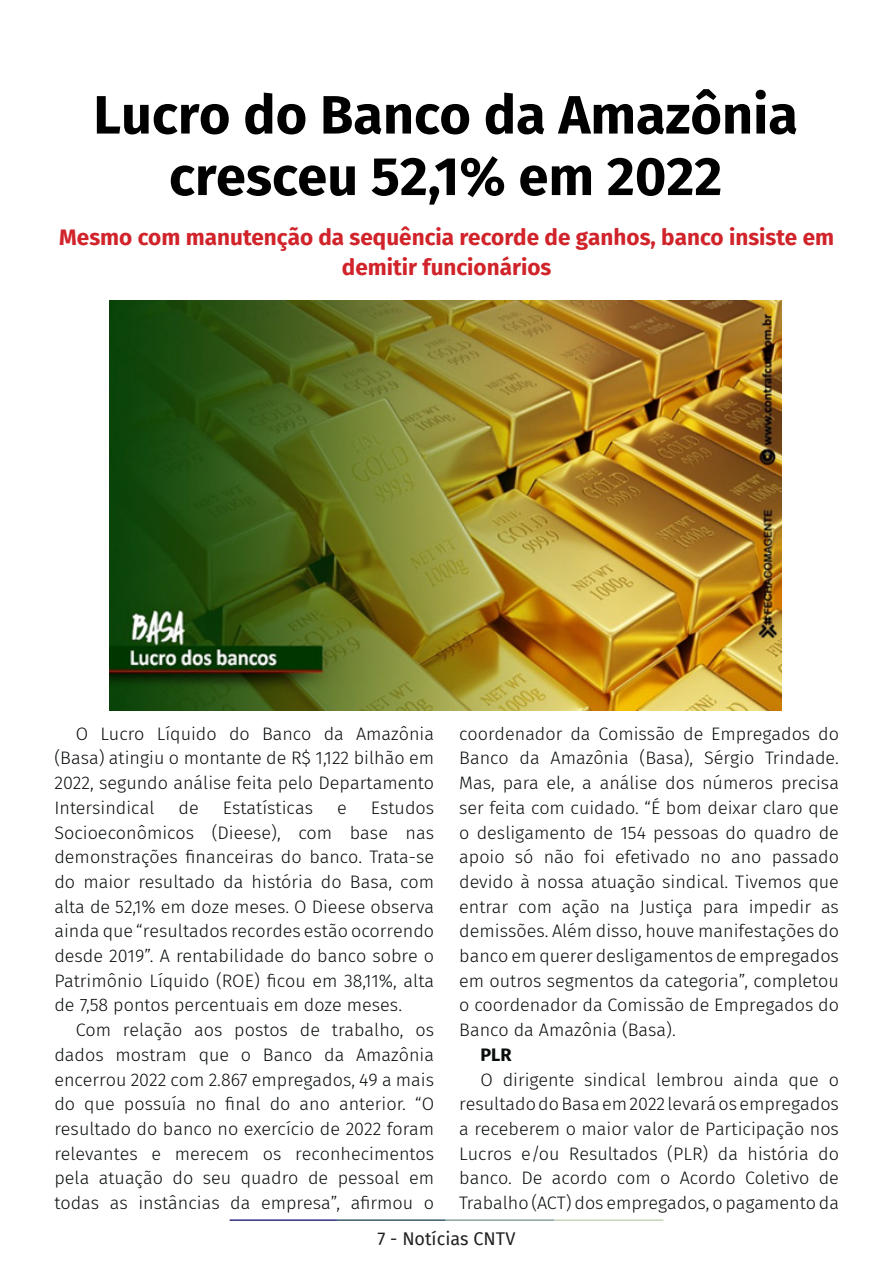
<style>
.page{position:relative;width:893px;height:1263px;background:#fff}
.page>*{position:absolute;margin:0;border:0;box-sizing:border-box;transform-origin:0 0}
.t1{font:700 54px/61.5px "Fira Sans";color:#000001;text-align:center}
.t2{font:700 22.5px/30px "Fira Sans";color:#d1232a;text-align:center}
.t3{font:300 18px/24.8px "Fira Sans";color:#080d0b;text-align:justify}
.t4{font:18px "Fira Sans";color:#231f20}
.t5{font:700 18px "Fira Sans";color:#080d0b}
</style>
<div class="page">
<hr style="left:230px;top:1219px;width:107px;height:2px;background:#2f3088">
<hr style="left:337px;top:1219px;width:109px;height:2px;background:#3a5f6d">
<hr style="left:446px;top:1219px;width:109px;height:2px;background:#87a59a">
<hr style="left:555px;top:1219px;width:108px;height:2px;background:#c6d5b7">
<img style="left:110px;top:300px;width:672px;height:410px">
<p class="t1" style="left:93px;top:80px;width:706px">Lucro do Banco da Amazônia cresceu 52,1% em 2022</p>
<p class="t2" style="left:59px;top:221px;width:776px">Mesmo com manutenção da sequência recorde de ganhos, banco insiste em demitir funcionários</p>
<p class="t3" style="left:54px;top:721px;width:381px;text-indent:21px">O Lucro Líquido do Banco da Amazônia (Basa) atingiu o montante de R$ 1,122 bilhão em 2022, segundo análise feita pelo Departamento Intersindical</p>
<p class="t3" style="left:179px;top:795px;width:22px">de</p>
<p class="t3" style="left:223px;top:795px;width:92px">Estatísticas</p>
<p class="t3" style="left:337px;top:795px;width:11px">e</p>
<p class="t3" style="left:54px;top:795px;width:381px;text-indent:316px">Estudos Socioeconômicos (Dieese), com base nas demonstrações financeiras do banco. Trata-se do maior resultado da história do Basa, com alta de 52,1% em doze meses. O Dieese observa ainda que “resultados recordes estão ocorrendo desde 2019”. A rentabilidade do banco sobre o Patrimônio Líquido (ROE) ficou em 38,11%, alta de 7,58 pontos percentuais em doze meses.</p>
<p class="t3" style="left:54px;top:1017px;width:381px;text-indent:21px">Com relação aos postos de trabalho, os dados mostram que o Banco da Amazônia encerrou 2022 com 2.867 empregados, 49 a mais do que possuía no final do ano anterior. “O resultado do banco no exercício de 2022 foram relevantes e merecem os reconhecimentos pela atuação do seu quadro de pessoal em todas as instâncias da empresa”, afirmou o</p>
<p class="t3" style="left:459px;top:721px;width:381px">coordenador da Comissão de Empregados do Banco da Amazônia (Basa), Sérgio Trindade.<br>Mas, para ele, a análise dos números precisa ser feita com cuidado. “É bom deixar claro que o desligamento de 154 pessoas do quadro de apoio só não foi efetivado no ano passado devido à nossa atuação sindical. Tivemos que entrar com ação na Justiça para impedir as demissões. Além disso, houve manifestações do banco em querer desligamentos de empregados em outros segmentos da categoria”, completou o coordenador da Comissão de Empregados do Banco da Amazônia (Basa).</p>
<p class="t5" style="left:480px;top:1039px;width:33px">PLR</p>
<p class="t3" style="left:459px;top:1067px;width:381px;text-indent:21px">O dirigente sindical lembrou ainda que o resultado do Basa em 2022 levará os empregados a receberem o maior valor de Participação nos Lucros e/ou Resultados (PLR) da história do banco. De acordo com o Acordo Coletivo de Trabalho (ACT) dos empregados, o pagamento da</p>
<p class="t4" style="left:378px;top:1225px;width:139px">7 - Notícias CNTV</p>
</div>
